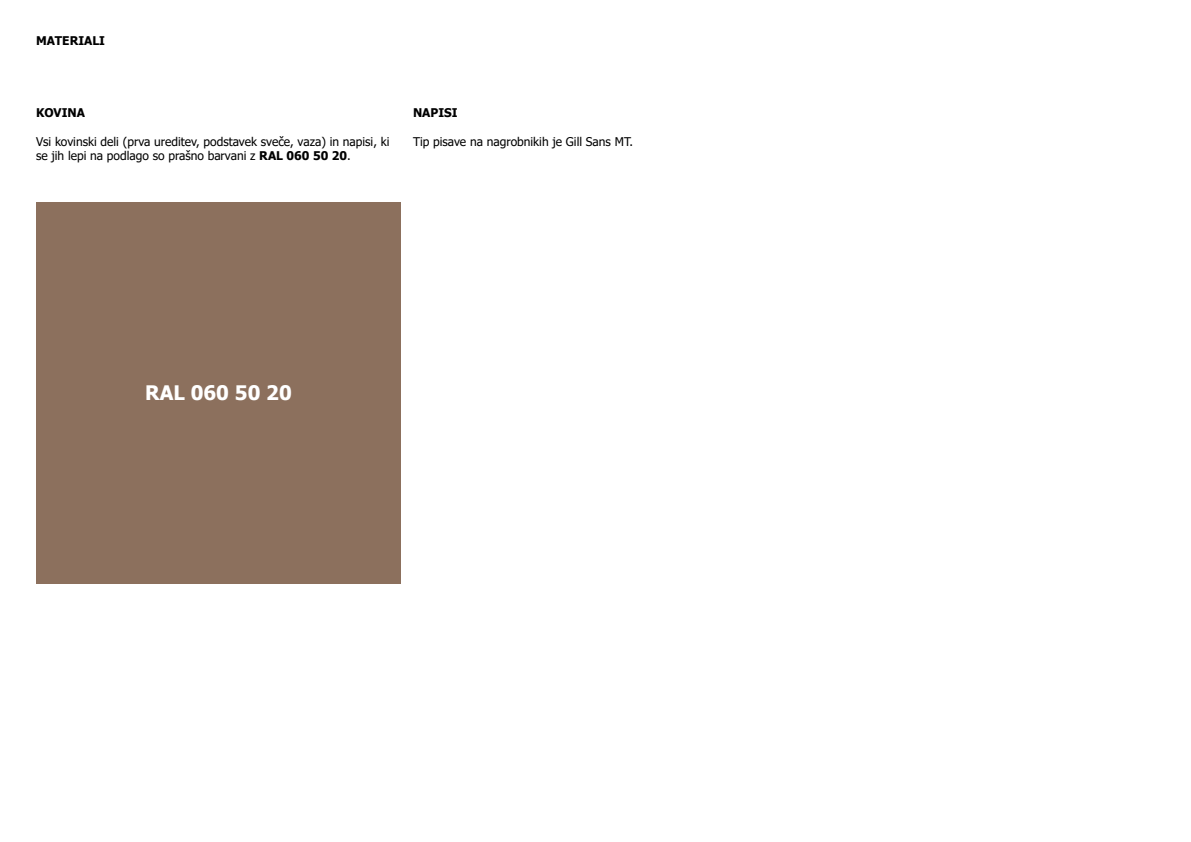
<style>
.page{position:relative;width:1191px;height:842px;background:#fff}
.page>*{position:absolute;margin:0;border:0;box-sizing:border-box;transform-origin:0 0}
.t1{font:700 20px "Tahoma";color:#fff}
.t2{font:12px/14.4px "Tahoma";color:#000}
.t3{font:700 12px "Tahoma";color:#000}
.s1{font-weight:700}
</style>
<div class="page">
<div style="left:36px;top:203px;width:365px;height:381px;background:#8c705d"></div>
<p class="t3" style="left:36px;top:32px;width:71px">MATERIALI</p>
<p class="t3" style="left:36px;top:104px;width:50px">KOVINA</p>
<p class="t2" style="left:36px;top:135px;width:355px">Vsi kovinski deli (prva ureditev, podstavek sveče, vaza) in napisi, ki se jih lepi na podlago so prašno barvani z <span class="s1">RAL 060 50 20</span>.</p>
<p class="t3" style="left:413px;top:104px;width:46px">NAPISI</p>
<p class="t2" style="left:413px;top:135px;width:221px">Tip pisave na nagrobnikih je Gill Sans MT.</p>
<h1 class="t1" style="left:145px;top:379px;width:148px">RAL 060 50 20</h1>
</div>
